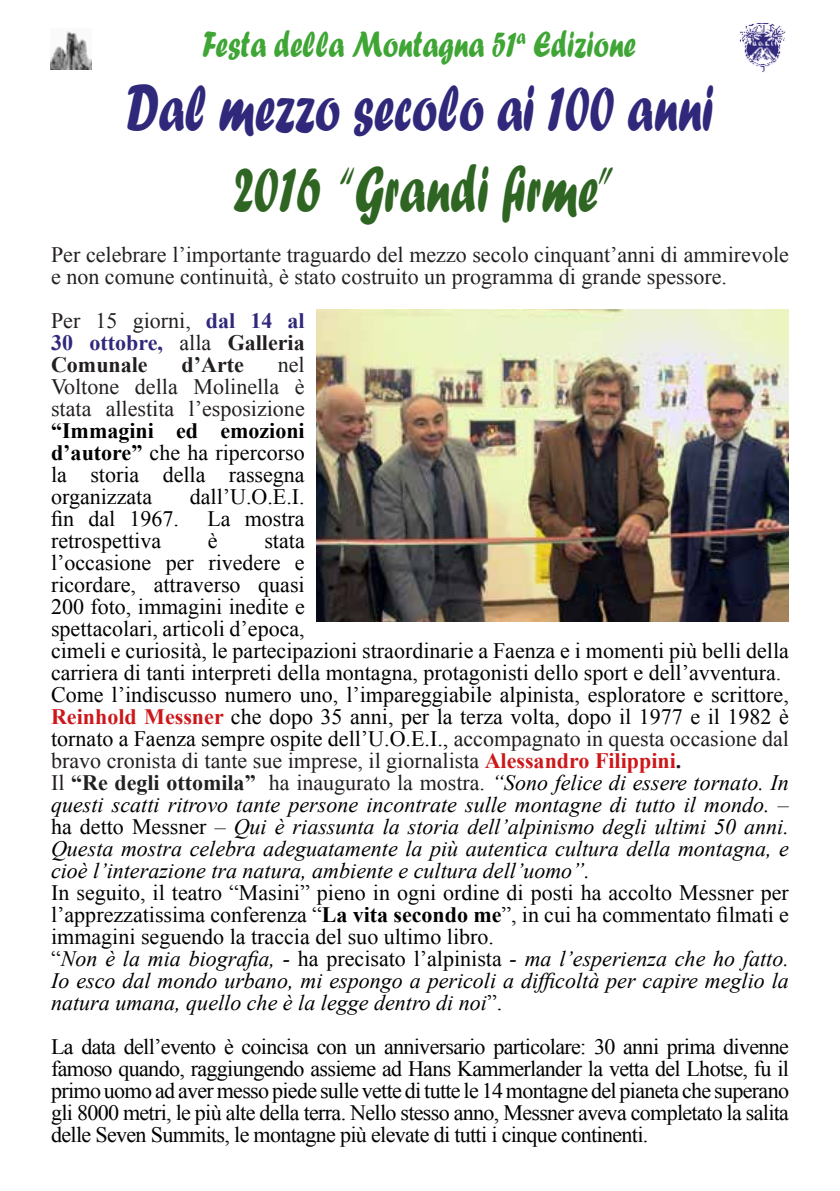
<style>
.page{position:relative;width:840px;height:1191px;background:#fff}
.page>*{position:absolute;margin:0;border:0;box-sizing:border-box;transform-origin:0 0}
.t1{font:68px "Forte";color:#30287b;scale:.69 1}
.t2{font:68px "Forte";color:#2f6522;scale:.69 1}
.t3{font:38px "Forte";color:#3fa535;scale:.75 1}
.t4{font:22px/22px "Times New Roman";color:#000;text-align:justify}
.t5{font:22px/22px "Times New Roman";color:#231f20}
.t6{font:700 22px/22px "Times New Roman";color:#30287b;text-align:justify}
.t7{font:700 22px "Times New Roman";color:#231f20}
.s1{font-weight:400;color:#231f20}
.s2{color:#231f20}
.s3{font-weight:700}
.s4{font-weight:700;color:#cd171a}
.s5{font-weight:700;color:#231f20}
.s6{font-weight:700;color:#222021}
.s7{color:#222021}
.s8{font-style:italic}
</style>
<div class="page">
<img style="left:51px;top:31px;width:40px;height:38px">
<img style="left:739px;top:23px;width:47px;height:49px">
<img style="left:316px;top:309px;width:472px;height:312px">
<h2 class="t3" style="left:202px;top:22px;width:579px">Festa della Montagna 51<sup>a</sup> Edizione</h2>
<h1 class="t1" style="left:126px;top:68px;width:851px">Dal mezzo secolo ai 100 anni</h1>
<h1 class="t2" style="left:232px;top:150px;width:553px">2016 “Grandi firme”</h1>
<p class="t5" style="left:51px;top:243px;width:739px">Per celebrare l’importante traguardo del mezzo secolo cinquant’anni di ammirevole e non comune continuità, è stato costruito un programma di grande spessore.</p>
<p class="t6" style="left:51px;top:309px;width:255px"><span class="s1">Per 15 giorni,</span> dal 14 al 30 ottobre, <span class="s1">alla</span> <span class="s2">Galleria Comunale</span></p>
<p class="t5" style="left:51px;top:353px;width:255px;text-align:justify;text-indent:227px">nel Voltone della Molinella è stata allestita l’esposizione</p>
<p class="t4" style="left:51px;top:419px;width:255px"><span class="s3">“Immagini ed emozioni d’autore”</span> che ha ripercorso la storia della rassegna organizzata</p>
<p class="t7" style="left:181px;top:349px;width:64px">d’Arte</p>
<p class="t4" style="left:190px;top:485px;width:116px">dall’U.O.E.I.</p>
<p class="t4" style="left:51px;top:507px;width:129px">fin dal 1967.</p>
<p class="t4" style="left:207px;top:507px;width:99px">La mostra</p>
<p class="t4" style="left:51px;top:529px;width:111px">retrospettiva</p>
<p class="t4" style="left:208px;top:529px;width:11px">è</p>
<p class="t4" style="left:51px;top:529px;width:739px;text-align:left;text-indent:213px">stata<br>l’occasione per rivedere e<br>ricordare, attraverso quasi<br>200 foto, immagini inedite e<br>spettacolari, articoli d’epoca,<br>cimeli e curiosità, le partecipazioni straordinarie a Faenza e i momenti più belli della carriera di tanti interpreti della montagna, protagonisti dello sport e dell’avventura<span class="s2">.<br></span>Come l’indiscusso numero uno, l’impareggiabile alpinista, esploratore e scrittore, <span class="s4">Reinhold Messner</span> che dopo 35 anni, per la terza volta, dopo il 1977 e il 1982 è tornato a Faenza sempre ospite dell’U.O.E.I., <span class="s2">accompagnato in questa occasione dal bravo cronista di tante sue imprese, il giornalista</span> <span class="s4">Alessandro Filippini</span><span class="s5">.<br></span><span class="s2">Il</span> <span class="s5">“</span><span class="s6">Re degli ottomila”</span> <span class="s7">ha</span> <span class="s2">inaugurato la mostra.</span> <span class="s8">“Sono felice di essere tornato. In questi scatti ritrovo tante persone incontrate sulle montagne di tutto il mondo. – </span>ha detto Messner <span class="s8">– Qui è riassunta la storia dell’alpinismo degli ultimi 50 anni.<br>Questa mostra celebra adeguatamente la più autentica cultura della montagna, e cioè l’interazione tra natura, ambiente e cultura dell’uomo”.</span></p>
<p class="t4" style="left:51px;top:881px;width:739px;text-align:left">In seguito, il teatro “Masini” pieno in ogni ordine di posti ha accolto Messner per l’apprezzatissima conferenza “<span class="s3">La vita secondo me</span>”, in cui ha commentato filmati e immagini seguendo la traccia del suo ultimo libro.<br>“<span class="s8">Non è la mia biografia, -</span> ha precisato l’alpinista <span class="s8">- ma l’esperienza che ho fatto.<br>Io esco dal mondo urbano, mi espongo a pericoli a difficoltà per capire meglio la natura umana, quello che è la legge dentro di noi</span>”.</p>
<p class="t4" style="left:51px;top:1035px;width:739px">La data dell’evento è coincisa con un anniversario particolare: 30 anni prima divenne famoso quando, raggiungendo assieme ad Hans Kammerlander la vetta del Lhotse, fu il primo uomo ad aver messo piede sulle vette di tutte le 14 montagne del pianeta che superano gli 8000 metri, le più alte della terra. Nello stesso anno, Messner aveva completato la salita delle Seven Summits, le montagne più elevate di tutti i cinque continenti.</p>
</div>
